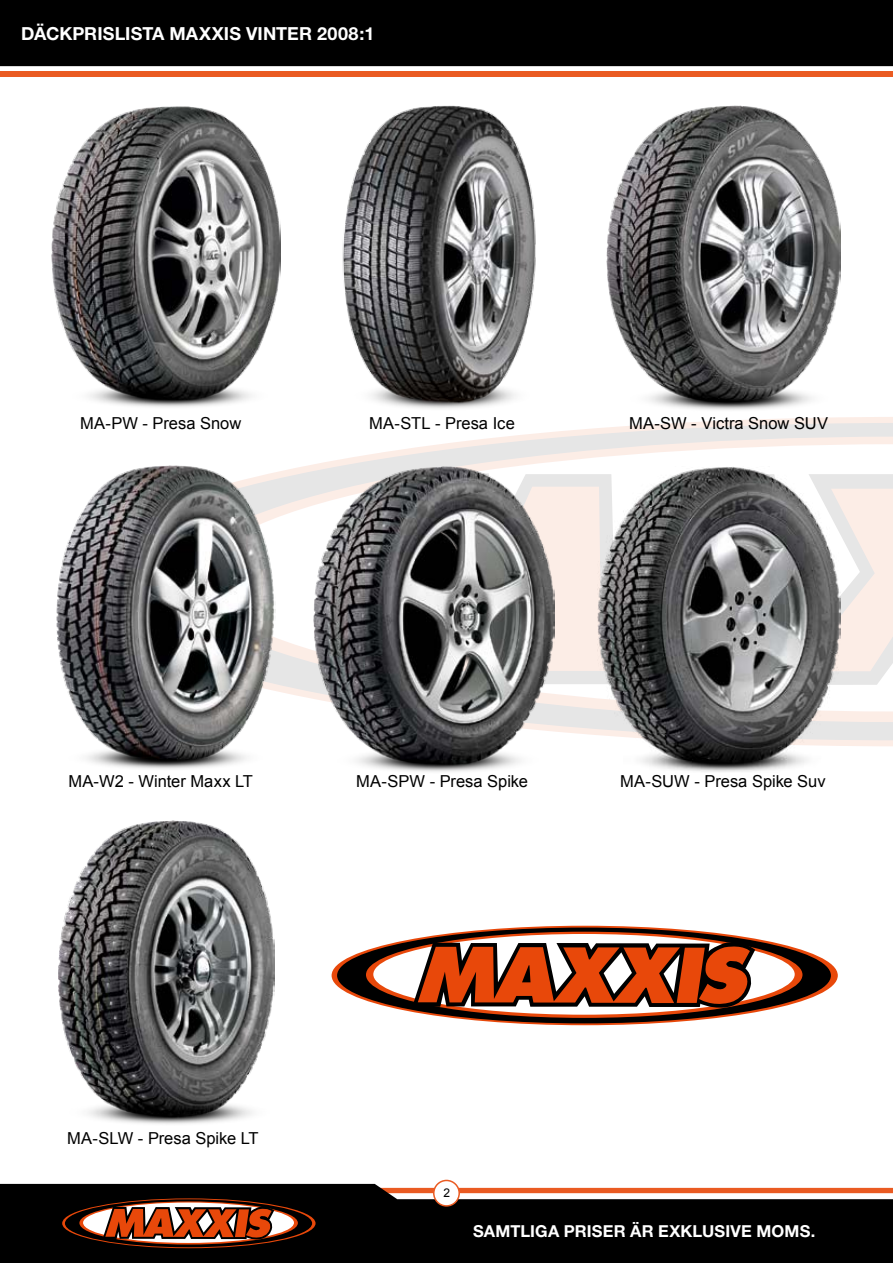
<style>
.page{position:relative;width:893px;height:1263px;background:#fff}
.page>*{position:absolute;margin:0;border:0;box-sizing:border-box;transform-origin:0 0}
.t1{font:700 18px "Helvetica Neue";letter-spacing:.005em;color:#fff}
.t2{font:16.5px "Arial";color:#000}
.t3{font:700 16.5px "Helvetica Neue";letter-spacing:.01em;color:#fff}
.t4{font:12px "Arial";color:#000}
</style>
<div class="page">
<svg style="left:0;top:1184px;width:892px;height:79px;background:#1e1815"></svg>
<svg style="left:0;top:0;width:892px;height:77px;background:#221712"></svg>
<svg style="left:892px;top:1187px;width:1px;height:76px"></svg>
<svg style="left:892px;top:0;width:1px;height:77px"></svg>
<svg style="left:62px;top:1198px;width:254px;height:50px"></svg>
<svg style="left:65px;top:1199px;width:247px;height:48px;background:#170700"></svg>
<svg style="left:79px;top:1201px;width:219px;height:43px"></svg>
<div style="left:83px;top:1202px;width:211px;height:41px;background:#fff;border-radius:50%"></div>
<svg style="left:103px;top:1205px;width:171px;height:35px"></svg>
<svg style="left:683px;top:417px;width:209px;height:329px;fill:#fcede6"></svg>
<svg style="left:166px;top:423px;width:726px;height:317px"></svg>
<svg style="left:178px;top:437px;width:714px;height:285px"></svg>
<svg style="left:202px;top:444px;width:690px;height:267px"></svg>
<svg style="left:331px;top:460px;width:561px;height:231px"></svg>
<svg style="left:554px;top:487px;width:338px;height:186px;background:#f9ece6"></svg>
<svg style="left:892px;top:417px;width:1px;height:329px"></svg>
<div style="left:434px;top:1180px;width:25px;height:26px;background:#fff;border-radius:50%"></div>
<div style="left:433px;top:1180px;width:27px;height:26px;border:2px solid #ea5b22;border-radius:50%"></div>
<img style="left:51px;top:106px;width:230px;height:301px">
<img style="left:313px;top:466px;width:241px;height:306px">
<img style="left:597px;top:466px;width:244px;height:306px">
<img style="left:606px;top:105px;width:235px;height:305px">
<img style="left:56px;top:466px;width:220px;height:303px">
<img style="left:58px;top:821px;width:216px;height:303px">
<svg style="left:332px;top:926px;width:506px;height:99px;background:#d2450f"></svg>
<div style="left:337px;top:927px;width:494px;height:96px;background:#000;border-radius:50%"></div>
<svg style="left:366px;top:932px;width:436px;height:86px;background:#df480d"></svg>
<div style="left:373px;top:934px;width:422px;height:81px;background:#fff;border-radius:50%"></div>
<svg style="left:412px;top:939px;width:343px;height:69px"></svg>
<img style="left:342px;top:105px;width:194px;height:304px">
<p class="t1" style="left:21px;top:23px;width:50px">DÄCKPRI</p>
<p class="t1" style="left:103px;top:23px;width:80px">SLISTA MAXXI</p>
<p class="t1" style="left:229px;top:23px;width:60px">S VI NTER</p>
<p class="t1" style="left:317px;top:23px;width:59px">2008:1</p>
<p class="t2" style="left:80px;top:412px;width:163px">MA-PW - Presa Snow</p>
<p class="t2" style="left:369px;top:412px;width:147px">MA-STL - Presa Ice</p>
<p class="t2" style="left:629px;top:412px;width:200px">MA-SW - Victra Snow SUV</p>
<p class="t2" style="left:68px;top:771px;width:186px">MA-W2 - Winter Maxx LT</p>
<p class="t2" style="left:356px;top:771px;width:173px">MA-SPW - Presa Spike</p>
<p class="t2" style="left:620px;top:771px;width:207px">MA-SUW - Presa Spike Suv</p>
<p class="t2" style="left:67px;top:1128px;width:193px">MA-SLW - Presa Spike LT</p>
<p class="t4" style="left:443px;top:1185px;width:8px">2</p>
<p class="t3" style="left:473px;top:1221px;width:344px">SAMTLIGA PRISER ÄR EXKLUSIVE MOMS.</p>
</div>
